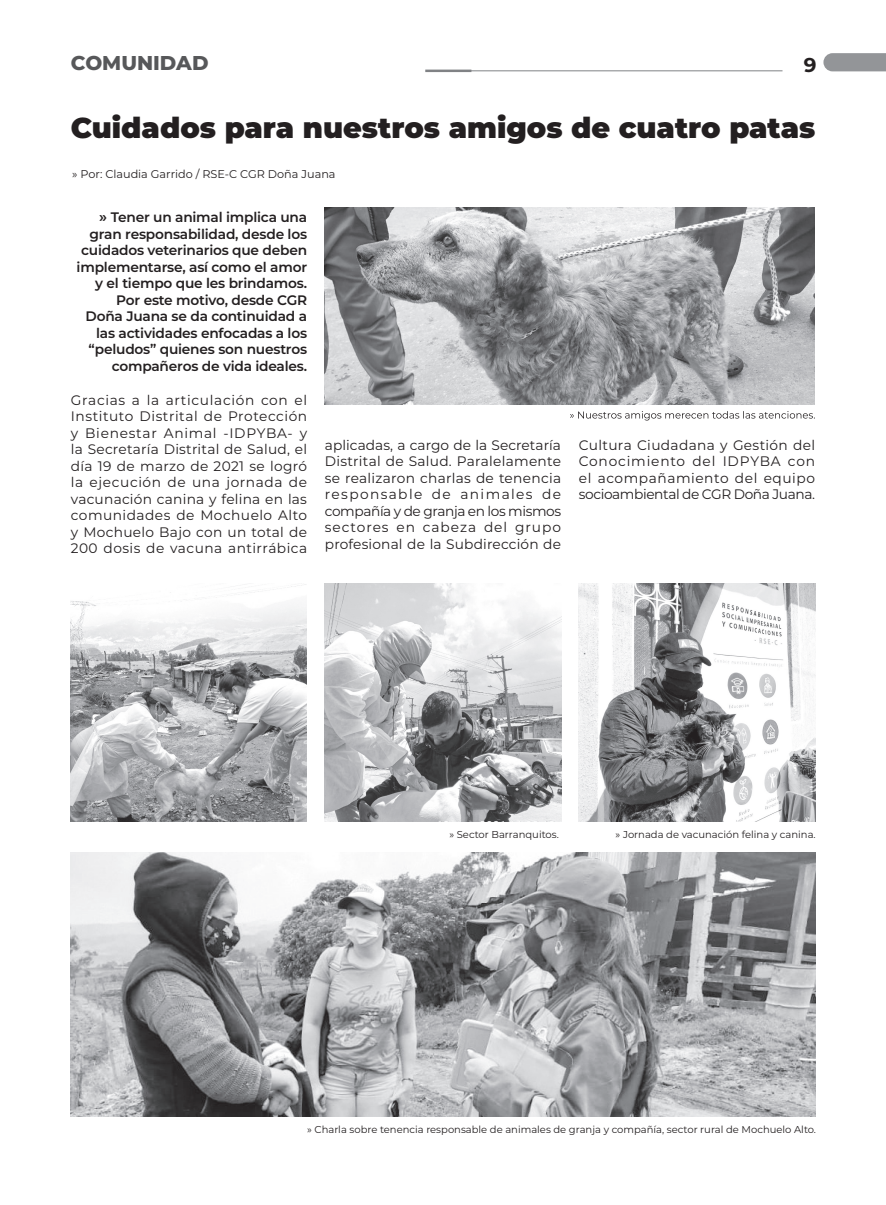
<style>
.page{position:relative;width:886px;height:1205px;background:#fff}
.page>*{position:absolute;margin:0;border:0;box-sizing:border-box;transform-origin:0 0}
.t1{font:900 28.75px "Montserrat";color:#231f20}
.t2{font:800 20px "Montserrat";color:#57585a}
.t3{font:700 20px "Montserrat";color:#231f20}
.t4{font:13.75px/16.5px "Montserrat";letter-spacing:.02em;color:#231f20;text-align:justify}
.t5{font:600 13.75px/16.5px "Montserrat";letter-spacing:-.015em;color:#231f20;text-align:right}
.t6{font:11.25px "Montserrat";color:#231f20}
.t7{font:10px "Montserrat";color:#231f20}
.s1{font-size:15px}
</style>
<div class="page">
<svg style="left:823px;top:53px;width:63px;height:18px"></svg>
<hr style="left:451px;top:71px;width:331px;height:1px;background:#808285">
<hr style="left:425px;top:70px;width:46px;height:2px;background:#808285">
<img style="left:325px;top:584px;width:236px;height:237px">
<img style="left:71px;top:584px;width:236px;height:237px">
<img style="left:71px;top:852px;width:744px;height:264px">
<img style="left:579px;top:584px;width:237px;height:237px">
<img style="left:325px;top:208px;width:489px;height:196px">
<svg style="left:570px;top:411px;width:245px;height:9px"></svg>
<h2 class="t2" style="left:71px;top:48px;width:139px">COMUNIDAD</h2>
<h2 class="t3" style="left:804px;top:51px;width:14px">9</h2>
<h1 class="t1" style="left:71px;top:106px;width:746px">Cuidados para nuestros amigos de cuatro patas</h1>
<p class="t6" style="left:72px;top:166px;width:265px">» Por: Claudia Garrido / RSE-C CGR Doña Juana</p>
<p class="t5" style="left:77px;top:208px;width:232px"><span class="s1">»</span> Tener un animal implica una gran responsabilidad, desde los cuidados veterinarios que deben implementarse, así como el amor y el tiempo que les brindamos.<br>Por este motivo, desde CGR<br>Doña Juana se da continuidad a las actividades enfocadas a los “peludos” quienes son nuestros compañeros de vida ideales.</p>
<p class="t4" style="left:71px;top:391px;width:238px">Gracias a la articulación con el Instituto Distrital de Protección y Bienestar Animal -IDPYBA- y la Secretaría Distrital de Salud, el día 19 de marzo de 2021 se logró la ejecución de una jornada de vacunación canina y felina en las comunidades de Mochuelo Alto y Mochuelo Bajo con un total de 200 dosis de vacuna antirrábica</p>
<p class="t4" style="left:325px;top:436px;width:238px">aplicadas, a cargo de la Secretaría Distrital de Salud. Paralelamente se realizaron charlas de tenencia responsable de animales de compañía y de granja en los mismos sectores en cabeza del grupo profesional de la Subdirección de</p>
<p class="t4" style="left:579px;top:436px;width:238px">Cultura Ciudadana y Gestión del Conocimiento del IDPYBA con el acompañamiento del equipo socioambiental de CGR Doña Juana.</p>
<p class="t7" style="left:449px;top:827px;width:111px">» Sector Barranquitos.</p>
<p class="t7" style="left:616px;top:827px;width:202px">» Jornada de vacunación felina y canina.</p>
<p class="t7" style="left:307px;top:1122px;width:510px">» Charla sobre tenencia responsable de animales de granja y compañía, sector rural de Mochuelo Alto.</p>
</div>
